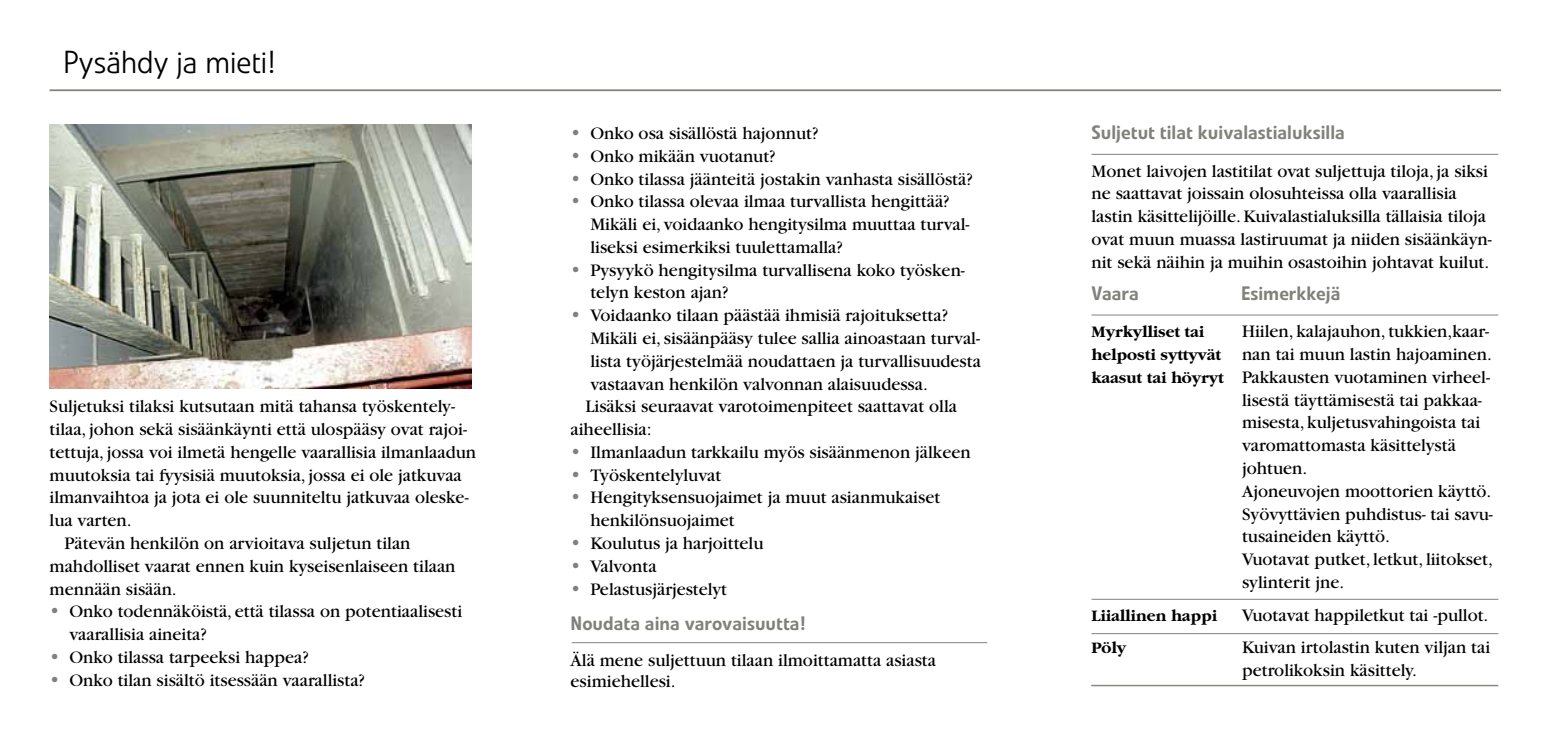
<style>
.page{position:relative;width:1548px;height:735px;background:#fff}
.page>*{position:absolute;margin:0;border:0;box-sizing:border-box;transform-origin:0 0}
.t1{font:300 31.5px "Linotype Veto";color:#000}
.t2{font:500 19.25px "Linotype Veto";color:#81817c}
.t3{font:18.38px/22.8px "Garamond";color:#000}
.t4{font:700 16.62px "Garamond";color:#000}
.s1{font-size:21px;color:#81817c}
.s2{font-weight:700;font-size:16.62px}
</style>
<div class="page">
<hr style="left:50px;top:89px;width:1451px;height:2px;background:#81817c">
<hr style="left:1091px;top:685px;width:407px;height:1px;background:#81817c">
<hr style="left:1091px;top:598px;width:407px;height:1px;background:#81817c">
<hr style="left:1091px;top:633px;width:407px;height:1px;background:#81817c">
<hr style="left:1091px;top:154px;width:407px;height:1px;background:#81817c">
<hr style="left:1091px;top:684px;width:407px;height:1px;background:#81817c">
<hr style="left:572px;top:642px;width:415px;height:1px;background:#81817c">
<hr style="left:1091px;top:314px;width:407px;height:1px;background:#81817c">
<img style="left:50px;top:124px;width:421px;height:264px">
<h1 class="t1" style="left:63px;top:44px;width:213px">Pysähdy ja mieti!</h1>
<p class="t3" style="left:50px;top:395px;width:407px">Suljetuksi tilaksi kutsutaan mitä tahansa työskentely-</p>
<p class="t3" style="left:50px;top:418px;width:419px">tilaa, johon sekä sisäänkäynti että ulospääsy ovat rajoi-</p>
<p class="t3" style="left:50px;top:441px;width:428px">tettuja, jossa voi ilmetä hengelle vaarallisia ilmanlaadun</p>
<p class="t3" style="left:50px;top:463px;width:414px">muutoksia tai fyysisiä muutoksia, jossa ei ole jatkuvaa</p>
<p class="t3" style="left:50px;top:486px;width:421px">ilmanvaihtoa ja jota ei ole suunniteltu jatkuvaa oleske-</p>
<p class="t3" style="left:50px;top:509px;width:84px">lua varten.</p>
<p class="t3" style="left:64px;top:532px;width:348px">Pätevän henkilön on arvioitava suljetun tilan</p>
<p class="t3" style="left:50px;top:554px;width:407px">mahdolliset vaarat ennen kuin kyseisenlaiseen tilaan</p>
<p class="t3" style="left:50px;top:577px;width:129px">mennään sisään.</p>
<p class="t3" style="left:69px;top:600px;width:394px;text-indent:-20px"><span class="s1">•</span> Onko todennäköistä, että tilassa on potentiaalisesti vaarallisia aineita?</p>
<p class="t3" style="left:50px;top:645px;width:261px"><span class="s1">•</span> Onko tilassa tarpeeksi happea?</p>
<p class="t3" style="left:50px;top:668px;width:317px"><span class="s1">•</span> Onko tilan sisältö itsessään vaarallista?</p>
<p class="t3" style="left:570px;top:122px;width:250px"><span class="s1">•</span> Onko osa sisällöstä hajonnut?</p>
<p class="t3" style="left:570px;top:145px;width:207px"><span class="s1">•</span> Onko mikään vuotanut?</p>
<p class="t3" style="left:570px;top:168px;width:404px"><span class="s1">•</span> Onko tilassa jäänteitä jostakin vanhasta sisällöstä?</p>
<p class="t3" style="left:590px;top:190px;width:381px;text-indent:-20px"><span class="s1">•</span> Onko tilassa olevaa ilmaa turvallista hengittää?<br>Mikäli ei, voidaanko hengitysilma muuttaa turval&shy;liseksi esimerkiksi tuulettamalla?</p>
<p class="t3" style="left:590px;top:259px;width:376px;text-indent:-20px"><span class="s1">•</span> Pysyykö hengitysilma turvallisena koko työsken&shy;telyn keston ajan?</p>
<p class="t3" style="left:570px;top:304px;width:379px"><span class="s1">•</span> Voidaanko tilaan päästää ihmisiä rajoituksetta?</p>
<p class="t3" style="left:590px;top:327px;width:391px">Mikäli ei, sisäänpääsy tulee sallia ainoastaan turval-</p>
<p class="t3" style="left:590px;top:350px;width:392px">lista työjärjestelmää noudattaen ja turvallisuudesta</p>
<p class="t3" style="left:590px;top:372px;width:339px">vastaavan henkilön valvonnan alaisuudessa.</p>
<p class="t3" style="left:585px;top:395px;width:373px">Lisäksi seuraavat varotoimenpiteet saattavat olla</p>
<p class="t3" style="left:570px;top:418px;width:83px">aiheellisia:</p>
<p class="t3" style="left:570px;top:441px;width:402px"><span class="s1">•</span> Ilmanlaadun tarkkailu myös sisäänmenon jälkeen</p>
<p class="t3" style="left:570px;top:463px;width:152px"><span class="s1">•</span> Työskentelyluvat</p>
<p class="t3" style="left:590px;top:486px;width:351px;text-indent:-20px"><span class="s1">•</span> Hengityksensuojaimet ja muut asianmukaiset henkilönsuojaimet</p>
<p class="t3" style="left:570px;top:532px;width:194px"><span class="s1">•</span> Koulutus ja harjoittelu</p>
<p class="t3" style="left:570px;top:554px;width:88px"><span class="s1">•</span> Valvonta</p>
<p class="t3" style="left:570px;top:577px;width:158px"><span class="s1">•</span> Pelastusjärjestelyt</p>
<p class="t2" style="left:570px;top:611px;width:236px">Noudata aina varovaisuutta!</p>
<p class="t3" style="left:570px;top:649px;width:367px;line-height:21px">Älä mene suljettuun tilaan ilmoittamatta asiasta esimiehellesi.</p>
<p class="t2" style="left:1091px;top:121px;width:255px">Suljetut tilat kuivalastialuksilla</p>
<p class="t3" style="left:1091px;top:160px;width:402px">Monet laivojen lastitilat ovat suljettuja tiloja, ja siksi ne saattavat joissain olosuhteissa olla vaarallisia lastin käsittelijöille. Kuivalastialuksilla tällaisia tiloja ovat muun muassa lastiruumat ja niiden sisäänkäyn&shy;nit sekä näihin ja muihin osastoihin johtavat kuilut.</p>
<p class="t2" style="left:1091px;top:281px;width:49px">Vaara</p>
<p class="t2" style="left:1241px;top:281px;width:101px">Esimerkkejä</p>
<p class="t4" style="left:1091px;top:323px;width:114px">Myrkylliset tai</p>
<p class="t3" style="left:1242px;top:320px;width:249px">Hiilen, kalajauhon, tukkien,kaar-</p>
<p class="t3" style="left:1091px;top:343px;width:402px"><span class="s2">helposti syttyvät</span> nan tai muun lastin hajoaminen.</p>
<p class="t3" style="left:1091px;top:366px;width:400px"><span class="s2">kaasut tai höyryt</span> Pakkausten vuotaminen virheel-</p>
<p class="t3" style="left:1242px;top:388px;width:241px">lisestä täyttämisestä tai pakkaa-</p>
<p class="t3" style="left:1242px;top:411px;width:240px">misesta, kuljetusvahingoista tai</p>
<p class="t3" style="left:1242px;top:434px;width:215px">varomattomasta käsittelystä</p>
<p class="t3" style="left:1242px;top:457px;width:67px">johtuen.</p>
<p class="t3" style="left:1242px;top:479px;width:251px">Ajoneuvojen moottorien käyttö.</p>
<p class="t3" style="left:1242px;top:502px;width:252px">Syövyttävien puhdistus- tai savu-</p>
<p class="t3" style="left:1242px;top:525px;width:149px">tusaineiden käyttö.</p>
<p class="t3" style="left:1242px;top:548px;width:252px">Vuotavat putket, letkut, liitokset,</p>
<p class="t3" style="left:1242px;top:570px;width:104px">sylinterit jne.</p>
<p class="t4" style="left:1091px;top:606px;width:127px">Liiallinen happi</p>
<p class="t3" style="left:1242px;top:603px;width:248px">Vuotavat happiletkut tai -pullot.</p>
<p class="t4" style="left:1091px;top:639px;width:36px">Pöly</p>
<p class="t3" style="left:1242px;top:636px;width:250px">Kuivan irtolastin kuten viljan tai petrolikoksin käsittely.</p>
</div>
